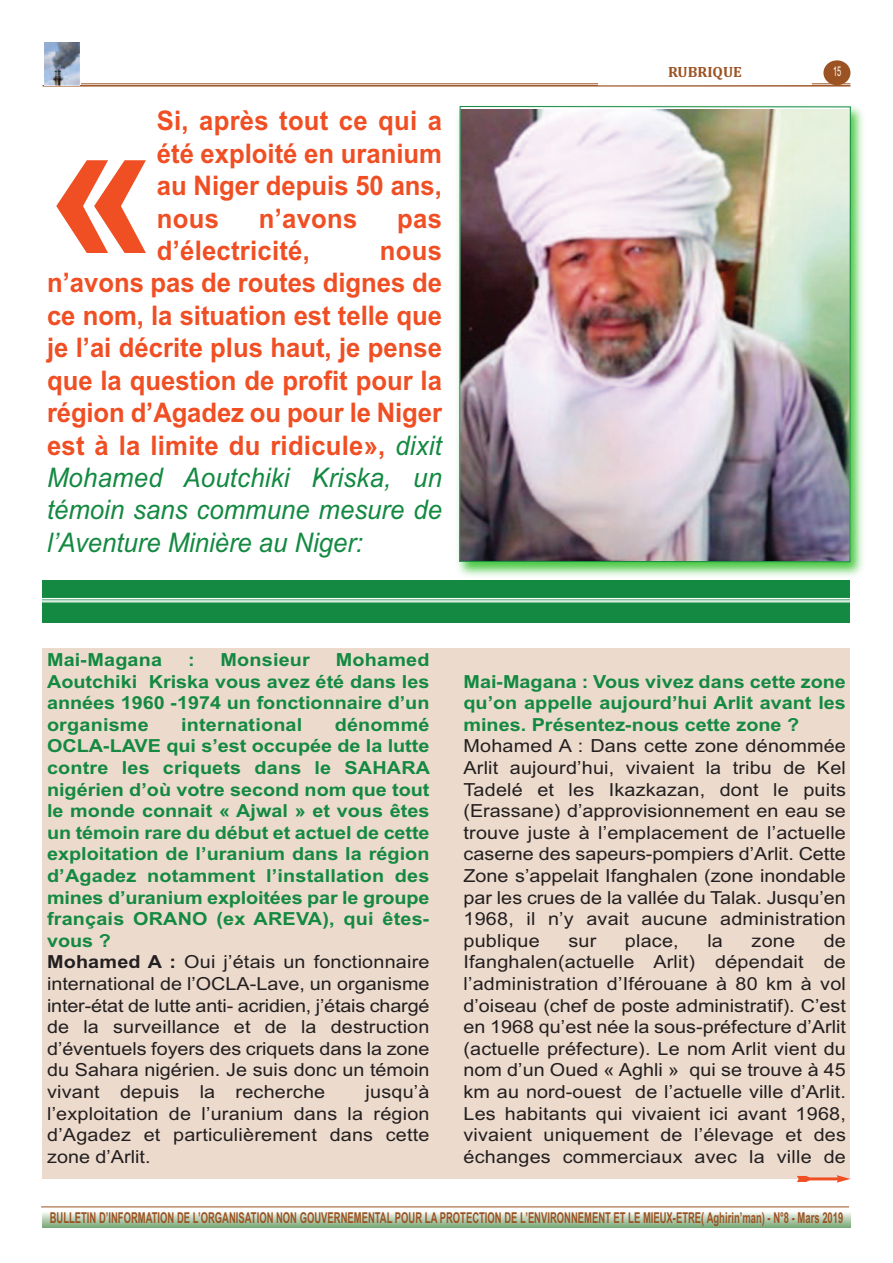
<style>
.page{position:relative;width:893px;height:1263px;background:#fff}
.page>*{position:absolute;margin:0;border:0;box-sizing:border-box;transform-origin:0 0}
.t1{font:700 208.05px "Arial";color:#f04e23;scale:.95 1}
.t2{font:700 27px/32.4px "Arial";color:#f04e23;text-align:justify;scale:.95 1}
.t3{font:18px/21.6px "Arial";letter-spacing:.01em;color:#231f20;text-align:justify;scale:1.1 1}
.t4{font:700 18px/21.6px "Arial";color:#138941;text-align:justify;scale:1.1 1}
.t5{font:700 15px "Arial";color:#9b5323;scale:.63 1}
.t6{font:700 15px "Cambria";color:#9b5323}
.t7{font:13.5px "Arial";color:#fff;scale:.55 1}
.s1{font-weight:400;font-style:italic;color:#138941}
.s2{color:#231f20}
.s3{font-weight:400;color:#231f20}
</style>
<div class="page">
<hr style="left:43px;top:84px;width:807px;height:1px;background:#9b5323">
<hr style="left:43px;top:85px;width:807px;height:2px;background:#9b5323">
<div style="left:823px;top:60px;width:27px;height:25px;background:#9b5323;border-radius:50%"></div>
<div style="left:598px;top:60px;width:214px;height:25px;background:#fff"></div>
<hr style="left:41px;top:1206px;width:808px;height:1px;background:#9b5323">
<svg style="left:43px;top:1213px;width:807px;height:14px;background:#b4cdb1"></svg>
<div style="left:43px;top:42px;width:38px;height:43px;background:#fff"></div>
<img style="left:44px;top:42px;width:36px;height:43px">
<div style="left:43px;top:648px;width:807px;height:531px;background:#ecdbcd"></div>
<div style="left:43px;top:580px;width:807px;height:43px;background:#138941"></div>
<img style="left:457px;top:106px;width:406px;height:470px">
<img style="left:459px;top:106px;width:392px;height:456px">
<hr style="left:41px;top:598px;width:809px;height:1px;background:#fff">
<hr style="left:41px;top:600px;width:809px;height:1px;background:#fff">
<hr style="left:41px;top:601px;width:809px;height:1px;background:#fff">
<hr style="left:808px;top:1177px;width:31px;height:3px;background:#f04e23">
<svg style="left:797px;top:1176px;width:13px;height:6px"></svg>
<svg style="left:837px;top:1175px;width:13px;height:8px"></svg>
<h2 class="t2" style="left:157px;top:105px;width:302px">Si, après tout ce qui a été exploité en uranium au Niger depuis 50 ans, nous</h2>
<h1 class="t1" style="left:47px;top:67px;width:117px">«</h1>
<h2 class="t2" style="left:259px;top:202px;width:105px">n’avons</h2>
<h2 class="t2" style="left:397px;top:202px;width:49px">pas</h2>
<h2 class="t2" style="left:157px;top:235px;width:163px">d’électricité,</h2>
<p class="t2" style="left:47px;top:235px;width:417px;text-indent:333px">nous n’avons pas de routes dignes de ce nom, la situation est telle que je l’ai décrite plus haut, je pense que la question de profit pour la région d’Agadez ou pour le Niger est à la limite du ridicule», <span class="s1">dixit Mohamed Aoutchiki Kriska, un témoin sans commune mesure de l’Aventure Minière au Niger:</span></p>
<p class="t6" style="left:668px;top:63px;width:75px">RUBRIQUE</p>
<p class="t7" style="left:833px;top:64px;width:17px">15</p>
<p class="t4" style="left:47px;top:649px;width:349px;text-indent:289px">Mohamed Aoutchiki Kriska vous avez été dans les années 1960 -1974 un fonctionnaire d’un organisme</p>
<p class="t4" style="left:47px;top:649px;width:106px">Mai-Magana</p>
<p class="t4" style="left:188px;top:649px;width:7px">:</p>
<p class="t4" style="left:221px;top:649px;width:83px">Monsieur</p>
<p class="t4" style="left:47px;top:714px;width:350px;text-align:left;text-indent:288px">dénommé OCLA-LAVE qui s’est occupée de la lutte contre les criquets dans le SAHARA nigérien d’où votre second nom que tout le monde connait « Ajwal » et vous êtes un témoin rare du début et actuel de cette exploitation de l’uranium dans la région d’Agadez notamment l’installation des mines d’uranium exploitées par le groupe français ORANO (ex AREVA), qui êtes&shy;vous ?<br><span class="s2">Mohamed A :</span> <span class="s3">Oui j’étais un fonctionnaire international de l’OCLA-Lave, un organisme inter-état de lutte anti- acridien, j’étais chargé de la surveillance et de la destruction d’éventuels foyers des criquets dans la zone du Sahara nigérien. Je suis donc un témoin vivant depuis la recherche</span></p>
<p class="t4" style="left:181px;top:714px;width:112px">international</p>
<p class="t3" style="left:47px;top:1081px;width:349px;text-indent:318px">jusqu’à l’exploitation de l’uranium dans la région d’Agadez et particulièrement dans cette zone d’Arlit.</p>
<p class="t4" style="left:463px;top:671px;width:349px">Mai-Magana : Vous vivez dans cette zone qu’on appelle aujourd’hui Arlit avant les mines. Présentez-nous cette zone ?</p>
<p class="t3" style="left:463px;top:735px;width:349px">Mohamed A : Dans cette zone dénommée Arlit aujourd’hui, vivaient la tribu de Kel Tadelé et les Ikazkazan, dont le puits (Erassane) d’approvisionnement en eau se trouve juste à l’emplacement de l’actuelle caserne des sapeurs-pompiers d’Arlit. Cette Zone s’appelait Ifanghalen (zone inondable par les crues de la vallée du Talak. Jusqu’en 1968, il n’y avait aucune administration publique</p>
<p class="t3" style="left:463px;top:930px;width:349px;text-indent:360px">de Ifanghalen(actuelle Arlit) dépendait de l’administration d’Iférouane à 80 km à vol d’oiseau (chef de poste administratif). C’est en 1968 qu’est née la sous-préfecture d’Arlit (actuelle préfecture). Le nom Arlit vient du nom d’un Oued « Aghli » qui se trouve à 45 km au nord-ouest de l’actuelle ville d’Arlit.<br>Les habitants qui vivaient ici avant 1968, vivaient uniquement de l’élevage et des échanges commerciaux avec la ville de</p>
<p class="t3" style="left:568px;top:930px;width:27px">sur</p>
<p class="t3" style="left:625px;top:930px;width:50px">place,</p>
<p class="t3" style="left:707px;top:930px;width:16px">la</p>
<p class="t3" style="left:752px;top:930px;width:41px">zone</p>
<p class="t5" style="left:50px;top:1209px;width:1261px">BULLETIN D’INFORMATION DE L’ORGANISATION NON GOUVERNEMENTAL POUR LA PROTECTION DE L’ENVIRONNEMENT ET LE MIEUX-ETRE( Aghirin’man) - N°8 - Mars 2019</p>
</div>
